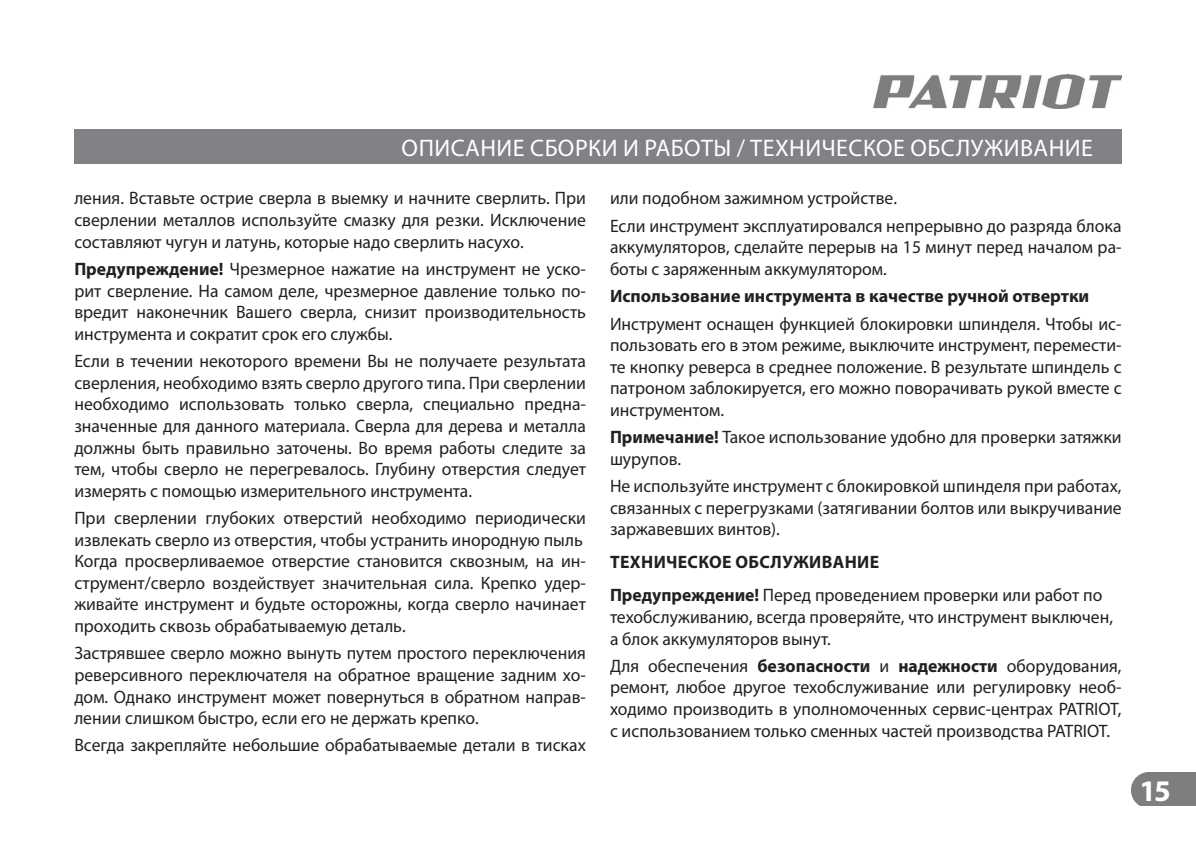
<style>
.page{position:relative;width:1196px;height:847px;background:#fff}
.page>*{position:absolute;margin:0;border:0;box-sizing:border-box;transform-origin:0 0}
.t1{font:700 30px "Myriad Pro";color:#fff}
.t2{font:24px "Myriad Pro";letter-spacing:.02em;color:#fff}
.t3{font:18px/21.6px "Myriad Pro";color:#231f20;text-align:justify}
.t4{font:700 18px/33px "Myriad Pro";letter-spacing:.02em;color:#231f20}
.t5{font:700 18px "Myriad Pro";color:#231f20}
.s1{font-weight:700}
.s2{font-weight:400}
</style>
<div class="page">
<img style="left:873px;top:74px;width:248px;height:34px">
<div style="left:1131px;top:772px;width:64px;height:34px;background:#7e7e7d"></div>
<div style="left:74px;top:130px;width:1047px;height:34px;background:#808285"></div>
<h2 class="t2" style="left:401px;top:133px;width:692px">ОПИСАНИЕ СБОРКИ И РАБОТЫ / ТЕХНИЧЕСКОЕ ОБСЛУЖИВАНИЕ</h2>
<p class="t3" style="left:74px;top:187px;width:513px">ления. Вставьте острие сверла в выемку и начните сверлить. При сверлении металлов используйте смазку для резки. Исключение составляют чугун и латунь, которые надо сверлить насухо.</p>
<p class="t3" style="left:74px;top:258px;width:513px"><span class="s1">Предупреждение!</span> Чрезмерное нажатие на инструмент не уско&shy;рит сверление. На самом деле, чрезмерное давление только по&shy;вредит наконечник Вашего сверла, снизит производительность инструмента и сократит срок его службы.</p>
<p class="t3" style="left:74px;top:350px;width:513px">Если в течении некоторого времени Вы не получаете результата сверления, необходимо взять сверло другого типа. При сверлении необходимо использовать только сверла, специально предна&shy;значенные для данного материала. Сверла для дерева и металла должны быть правильно заточены. Во время работы следите за тем, чтобы сверло не перегревалось. Глубину отверстия следует измерять с помощью измерительного инструмента.</p>
<p class="t3" style="left:74px;top:507px;width:513px;text-align:left">При сверлении глубоких отверстий необходимо периодически извлекать сверло из отверстия, чтобы устранить инородную пыль Когда просверливаемое отверстие становится сквозным, на ин&shy;струмент/сверло воздействует значительная сила. Крепко удер&shy;живайте инструмент и будьте осторожны, когда сверло начинает проходить сквозь обрабатываемую деталь.</p>
<p class="t3" style="left:74px;top:642px;width:513px">Застрявшее сверло можно вынуть путем простого переключения реверсивного переключателя на обратное вращение задним хо&shy;дом. Однако инструмент может повернуться в обратном направ&shy;лении слишком быстро, если его не держать крепко.</p>
<p class="t3" style="left:74px;top:734px;width:513px">Всегда закрепляйте небольшие обрабатываемые детали в тисках</p>
<p class="t3" style="left:610px;top:184px;width:513px;line-height:27.2px">или подобном зажимном устройстве.<br>Если инструмент эксплуатировался непрерывно до разряда блока</p>
<p class="t3" style="left:610px;top:236px;width:513px">аккумуляторов, сделайте перерыв на 15 минут перед началом ра&shy;боты с заряженным аккумулятором.</p>
<p class="t5" style="left:610px;top:286px;width:480px">Использование инструмента в качестве ручной отвертки</p>
<p class="t3" style="left:610px;top:312px;width:513px">Инструмент оснащен функцией блокировки шпинделя. Чтобы ис&shy;пользовать его в этом режиме, выключите инструмент, перемести&shy;те кнопку реверса в среднее положение. В результате шпиндель с патроном заблокируется, его можно поворачивать рукой вместе с инструментом.</p>
<p class="t3" style="left:610px;top:426px;width:513px"><span class="s1">Примечание!</span> Такое использование удобно для проверки затяжки шурупов.</p>
<p class="t3" style="left:610px;top:475px;width:513px">Не используйте инструмент с блокировкой шпинделя при работах, связанных с перегрузками (затягивании болтов или выкручивание заржавевших винтов).</p>
<p class="t4" style="left:610px;top:546px;width:494px">ТЕХНИЧЕСКОЕ ОБСЛУЖИВАНИЕ<br>Предупреждение! <span class="s2">Перед проведением проверки или работ по</span></p>
<p class="t3" style="left:610px;top:605px;width:504px">техобслуживанию, всегда проверяйте, что инструмент выключен, а блок аккумуляторов вынут.</p>
<p class="t3" style="left:610px;top:654px;width:513px">Для обеспечения <span class="s1">безопасности</span> и <span class="s1">надежности</span> оборудования, ремонт, любое другое техобслуживание или регулировку необ&shy;ходимо производить в уполномоченных сервис-центрах PATRIOT, с использованием только сменных частей производства PATRIOT.</p>
<h1 class="t1" style="left:1139px;top:773px;width:33px">15</h1>
</div>
